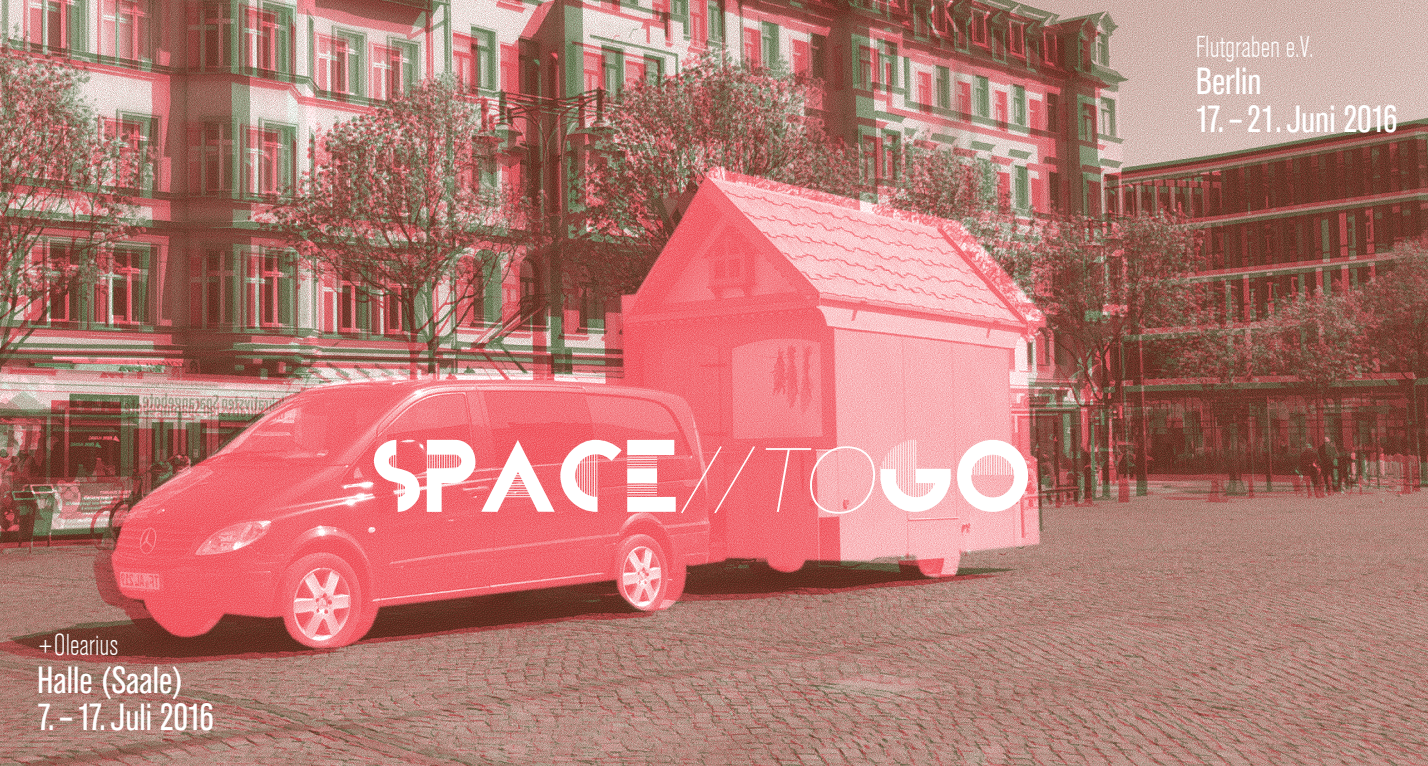
<style>
.page{position:relative;width:1428px;height:766px;background:#fff}
.page>*{position:absolute;margin:0;border:0;box-sizing:border-box;transform-origin:0 0}
.t1{font:90px "Bifur";color:#fff}
.t2{font:condensed 37.5px/37.5px "Akzidenz Grotesk Std";color:#fff}
.t3{font:300 condensed 30px "Akzidenz Grotesk Std";color:#fff}
.s1{font-family:"Avenir Next";font-weight:200;font-style:italic}
</style>
<div class="page">
<img style="left:0;top:0;width:1428px;height:765px">
<p class="t3" style="left:37px;top:628px;width:83px">+Olearius</p>
<p class="t2" style="left:37px;top:661px;width:178px">Halle (Saale)<br>7.–17.Juli 2016</p>
<h1 class="t1" style="left:374px;top:439px;width:663px">SPACE<span class="s1">//TO</span>GO</h1>
<p class="t3" style="left:1196px;top:30px;width:119px">Flutgraben e.V.</p>
<p class="t2" style="left:1196px;top:63px;width:203px">Berlin<br>17.–21.Juni 2016</p>
</div>
